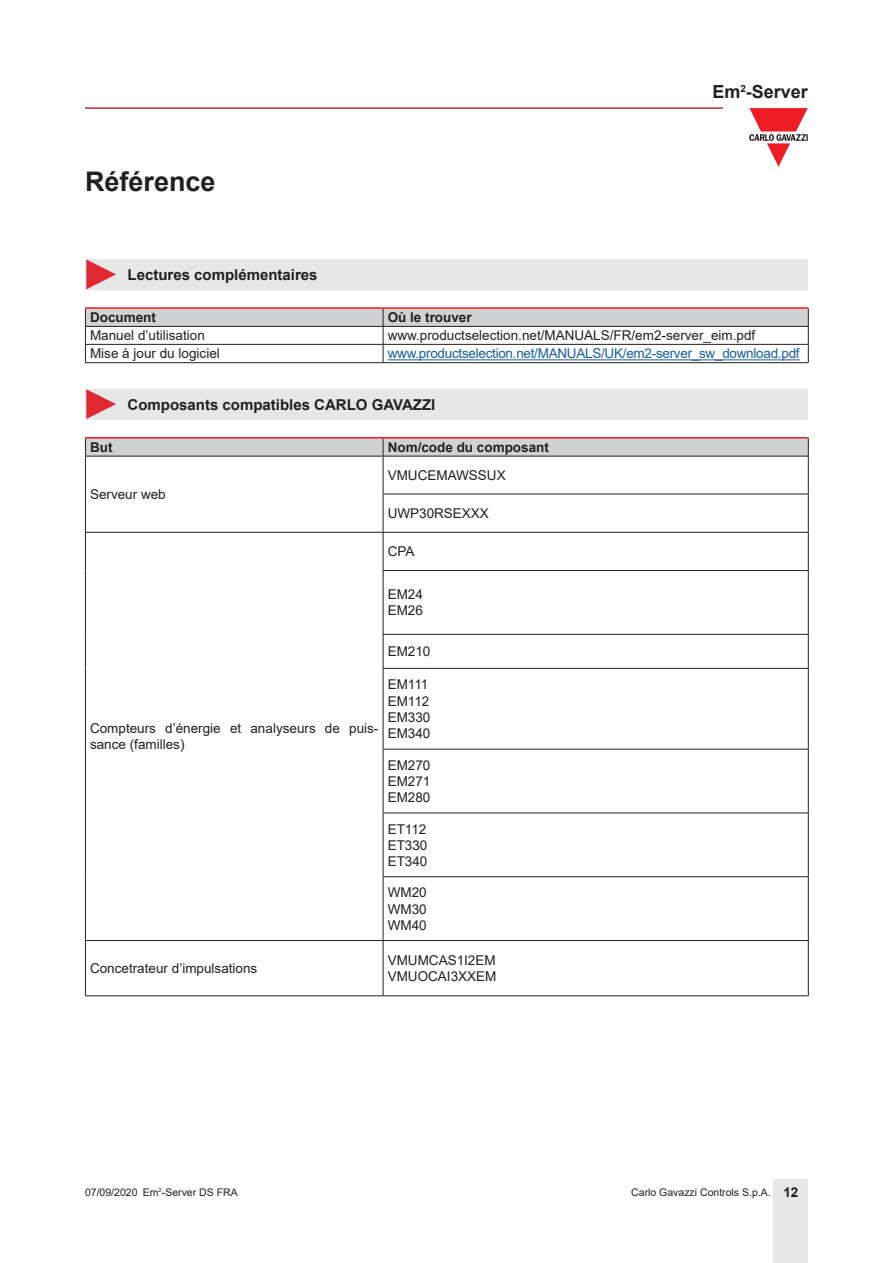
<style>
.page{position:relative;width:893px;height:1263px;background:#fff}
.page>*{position:absolute;margin:0;border:0;box-sizing:border-box;transform-origin:0 0}
.Titolo01{font:700 27px "Arial";color:#231f20}
.t1{font:700 18px "Arial";color:#231f20}
.Titolo03{font:700 15px "Arial";color:#231f20}
.TestoTabellaSx{font:13.5px/16.2px "Arial";color:#231f20}
.TestoTabella{font:13.5px "Arial";color:#231f20}
.TestoTabella-2{font:13.5px "Arial";letter-spacing:-.02em;color:#175d9e}
.TitoloTabella{font:700 13.5px "Arial";color:#231f20}
.t2{font:10.5px "Arial";color:#231f20}
.s1{font-weight:700;font-size:13.5px}
</style>
<div class="page">
<hr style="left:85px;top:107px;width:638px;height:2px;background:#c42633">
<div style="left:774px;top:1179px;width:34px;height:84px;background:#e7e7e8"></div>
<svg style="left:749px;top:108px;width:59px;height:59px"></svg>
<div style="left:85px;top:259px;width:723px;height:31px;background:#e7e7e8"></div>
<hr style="left:85px;top:307px;width:298px;height:2px;background:#ee1d23">
<hr style="left:383px;top:307px;width:426px;height:2px;background:#ee1d23">
<svg style="left:85px;top:308px;width:724px;height:54px"></svg>
<hr style="left:85px;top:362px;width:298px;height:1px;background:#231f20">
<hr style="left:383px;top:362px;width:426px;height:1px;background:#231f20">
<hr style="left:388px;top:359px;width:412px;height:1px;background:#175d9e">
<div style="left:85px;top:389px;width:723px;height:31px;background:#e7e7e8"></div>
<hr style="left:85px;top:437px;width:298px;height:1px;background:#ee1d23">
<hr style="left:383px;top:437px;width:426px;height:1px;background:#ee1d23">
<svg style="left:85px;top:438px;width:724px;height:18px;background:#cdc8ca"></svg>
<hr style="left:85px;top:456px;width:298px;height:1px;background:#231f20">
<hr style="left:85px;top:456px;width:1px;height:38px;background:#231f20">
<hr style="left:383px;top:456px;width:426px;height:1px;background:#231f20">
<hr style="left:383px;top:456px;width:1px;height:38px;background:#231f20">
<hr style="left:808px;top:456px;width:1px;height:38px;background:#231f20">
<hr style="left:85px;top:494px;width:1px;height:38px;background:#231f20">
<hr style="left:383px;top:494px;width:426px;height:1px;background:#231f20">
<hr style="left:383px;top:494px;width:1px;height:38px;background:#231f20">
<hr style="left:808px;top:494px;width:1px;height:38px;background:#231f20">
<hr style="left:85px;top:532px;width:298px;height:1px;background:#231f20">
<hr style="left:85px;top:533px;width:1px;height:37px;background:#231f20">
<hr style="left:383px;top:532px;width:426px;height:1px;background:#231f20">
<hr style="left:383px;top:533px;width:1px;height:37px;background:#231f20">
<hr style="left:808px;top:533px;width:1px;height:37px;background:#231f20">
<hr style="left:85px;top:570px;width:1px;height:64px;background:#231f20">
<hr style="left:383px;top:570px;width:426px;height:1px;background:#231f20">
<hr style="left:383px;top:571px;width:1px;height:63px;background:#231f20">
<hr style="left:808px;top:571px;width:1px;height:63px;background:#231f20">
<hr style="left:85px;top:634px;width:1px;height:34px;background:#231f20">
<hr style="left:383px;top:634px;width:426px;height:1px;background:#231f20">
<hr style="left:383px;top:635px;width:1px;height:33px;background:#231f20">
<hr style="left:808px;top:635px;width:1px;height:33px;background:#231f20">
<hr style="left:85px;top:668px;width:1px;height:81px;background:#231f20">
<hr style="left:383px;top:668px;width:426px;height:1px;background:#231f20">
<hr style="left:383px;top:669px;width:1px;height:80px;background:#231f20">
<hr style="left:808px;top:669px;width:1px;height:80px;background:#231f20">
<hr style="left:85px;top:749px;width:1px;height:64px;background:#231f20">
<hr style="left:383px;top:749px;width:426px;height:1px;background:#231f20">
<hr style="left:383px;top:749px;width:1px;height:63px;background:#231f20">
<hr style="left:808px;top:749px;width:1px;height:63px;background:#231f20">
<hr style="left:85px;top:813px;width:1px;height:64px;background:#231f20">
<hr style="left:383px;top:812px;width:426px;height:1px;background:#231f20">
<hr style="left:383px;top:813px;width:1px;height:63px;background:#231f20">
<hr style="left:808px;top:813px;width:1px;height:63px;background:#231f20">
<hr style="left:85px;top:877px;width:1px;height:63px;background:#231f20">
<hr style="left:383px;top:876px;width:426px;height:1px;background:#231f20">
<hr style="left:383px;top:877px;width:1px;height:63px;background:#231f20">
<hr style="left:808px;top:877px;width:1px;height:63px;background:#231f20">
<hr style="left:85px;top:940px;width:298px;height:1px;background:#231f20">
<hr style="left:85px;top:941px;width:1px;height:54px;background:#231f20">
<hr style="left:383px;top:940px;width:426px;height:1px;background:#231f20">
<hr style="left:383px;top:941px;width:1px;height:54px;background:#231f20">
<hr style="left:808px;top:941px;width:1px;height:54px;background:#231f20">
<hr style="left:85px;top:995px;width:298px;height:1px;background:#231f20">
<hr style="left:383px;top:995px;width:426px;height:1px;background:#231f20">
<p class="Titolo01" style="left:85px;top:162px;width:132px">Référence</p>
<h2 class="t1" style="left:712px;top:79px;width:97px">Em<sup>2</sup>-Server</h2>
<p class="Titolo03" style="left:128px;top:264px;width:192px">Lectures complémentaires</p>
<p class="TitoloTabella" style="left:90px;top:308px;width:68px">Document</p>
<p class="TitoloTabella" style="left:388px;top:308px;width:86px">Où le trouver</p>
<p class="TestoTabella" style="left:90px;top:326px;width:116px">Manuel d’utilisation</p>
<p class="TestoTabella" style="left:388px;top:326px;width:369px">www.productselection.net/MANUALS/FR/em2-server_eim.pdf</p>
<p class="TestoTabella" style="left:90px;top:344px;width:131px">Mise à jour du logiciel</p>
<p class="TestoTabella-2" style="left:388px;top:344px;width:413px">www.productselection.net/MANUALS/UK/em2-server_sw_download.pdf</p>
<p class="Titolo03" style="left:128px;top:394px;width:309px">Composants compatibles CARLO GAVAZZI</p>
<p class="TitoloTabella" style="left:90px;top:438px;width:24px">But</p>
<p class="TitoloTabella" style="left:388px;top:438px;width:163px">Nom/code du composant</p>
<p class="TestoTabellaSx" style="left:90px;top:486px;width:77px">Serveur web</p>
<p class="TestoTabellaSx" style="left:388px;top:467px;width:120px">VMUCEMAWSSUX</p>
<p class="TestoTabellaSx" style="left:388px;top:505px;width:103px">UWP30RSEXXX</p>
<p class="TestoTabellaSx" style="left:90px;top:720px;width:290px">Compteurs d’énergie et analyseurs de puis&shy;sance (familles)</p>
<p class="TestoTabellaSx" style="left:388px;top:543px;width:28px">CPA</p>
<p class="TestoTabellaSx" style="left:388px;top:586px;width:37px">EM24</p>
<p class="TestoTabellaSx" style="left:388px;top:602px;width:37px">EM26</p>
<p class="TestoTabellaSx" style="left:388px;top:643px;width:44px">EM210</p>
<p class="TestoTabellaSx" style="left:388px;top:676px;width:42px">EM111</p>
<p class="TestoTabellaSx" style="left:388px;top:693px;width:43px">EM112</p>
<p class="TestoTabellaSx" style="left:388px;top:709px;width:44px">EM330</p>
<p class="TestoTabellaSx" style="left:388px;top:725px;width:44px">EM340</p>
<p class="TestoTabellaSx" style="left:388px;top:757px;width:44px">EM270</p>
<p class="TestoTabellaSx" style="left:388px;top:773px;width:44px">EM271</p>
<p class="TestoTabellaSx" style="left:388px;top:789px;width:44px">EM280</p>
<p class="TestoTabellaSx" style="left:388px;top:821px;width:40px">ET112</p>
<p class="TestoTabellaSx" style="left:388px;top:837px;width:41px">ET330</p>
<p class="TestoTabellaSx" style="left:388px;top:853px;width:41px">ET340</p>
<p class="TestoTabellaSx" style="left:388px;top:884px;width:41px">WM20</p>
<p class="TestoTabellaSx" style="left:388px;top:901px;width:41px">WM30</p>
<p class="TestoTabellaSx" style="left:388px;top:917px;width:41px">WM40</p>
<p class="TestoTabellaSx" style="left:90px;top:960px;width:169px">Concetrateur d’impulsations</p>
<p class="TestoTabellaSx" style="left:388px;top:952px;width:110px">VMUMCAS1I2EM</p>
<p class="TestoTabellaSx" style="left:388px;top:968px;width:110px">VMUOCAI3XXEM</p>
<p class="t2" style="left:85px;top:1185px;width:54px">07/09/2020</p>
<p class="t2" style="left:143px;top:1185px;width:96px">Em<sup>2</sup>-Server DS FRA</p>
<p class="t2" style="left:631px;top:1185px;width:169px">Carlo Gavazzi Controls S.p.A. <span class="s1">12</span></p>
</div>
